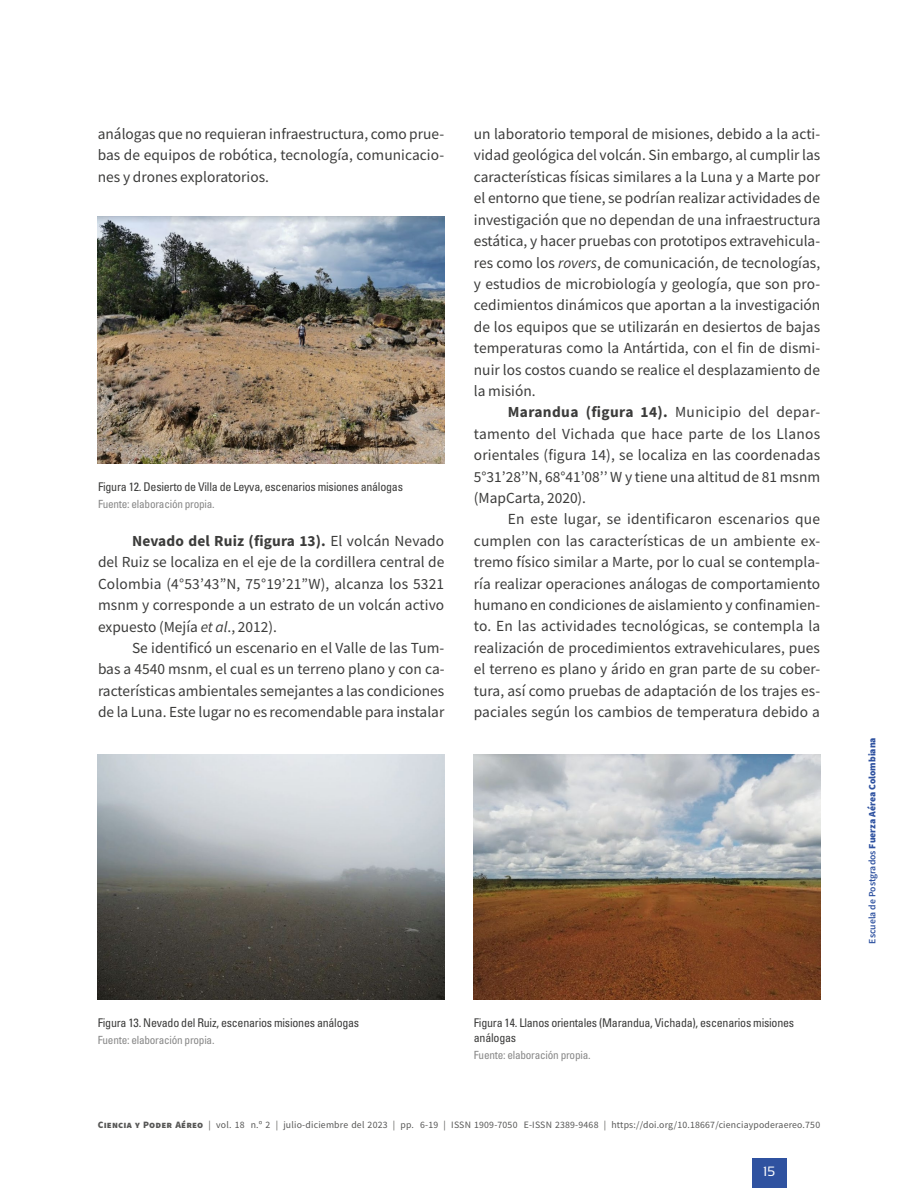
<style>
.page{position:relative;width:918px;height:1188px;background:#fff}
.page>*{position:absolute;margin:0;border:0;box-sizing:border-box;transform-origin:0 0}
.t1{font:15.3px/21.5px "Source Sans Pro";letter-spacing:.005em;color:#3c3c3b;text-align:justify}
.t2{font:13.5px "Sansation";color:#fff}
.t3{font:condensed 12px/15px "Univers LT Std";letter-spacing:-.02em;color:#3c3c3b}
.t4{font:condensed 11.25px "Univers LT Std";letter-spacing:-.02em;color:#878787}
.t5{font:9.75px "Source Sans Pro";letter-spacing:.02em;color:#575756}
.t6{font:900 9.75px "Source Sans Pro";color:#2f52a0}
.s1{font-weight:700}
.s2{font-style:italic}
.s3{font-weight:900}
.s4{font-weight:600}
</style>
<div class="page">
<div style="left:752px;top:1158px;width:34px;height:30px;background:#2f52a0"></div>
<img style="left:98px;top:217px;width:346px;height:246px">
<img style="left:98px;top:755px;width:346px;height:244px">
<img style="left:474px;top:755px;width:346px;height:244px">
<p class="t1" style="left:98px;top:123px;width:348px">análogas que no requieran infraestructura, como prue&shy;bas de equipos de robótica, tecnología, comunicacio&shy;nes y drones exploratorios.</p>
<p class="t3" style="left:98px;top:479px;width:306px">Figura 12. Desierto de Villa de Leyva, escenarios misiones análogas</p>
<p class="t4" style="left:98px;top:497px;width:118px">Fuente: elaboración propia.</p>
<p class="t1" style="left:98px;top:530px;width:348px;text-indent:34px"><span class="s1">Nevado del Ruiz (figura 13).</span> El volcán Nevado del Ruiz se localiza en el eje de la cordillera central de Colombia (4°53’43”N, 75°19’21”W), alcanza los 5321 msnm y corresponde a un estrato de un volcán activo expuesto (Mejía <span class="s2">et al</span>., 2012).</p>
<p class="t1" style="left:98px;top:637px;width:348px;text-indent:34px">Se identificó un escenario en el Valle de las Tum&shy;bas a 4540 msnm, el cual es un terreno plano y con ca&shy;racterísticas ambientales semejantes a las condiciones de la Luna. Este lugar no es recomendable para instalar</p>
<p class="t1" style="left:474px;top:123px;width:348px">un laboratorio temporal de misiones, debido a la acti&shy;vidad geológica del volcán. Sin embargo, al cumplir las características físicas similares a la Luna y a Marte por el entorno que tiene, se podrían realizar actividades de investigación que no dependan de una infraestructura estática, y hacer pruebas con prototipos extravehicula&shy;res como los <span class="s2">rovers</span>, de comunicación, de tecnologías, y estudios de microbiología y geología, que son pro&shy;cedimientos dinámicos que aportan a la investigación de los equipos que se utilizarán en desiertos de bajas temperaturas como la Antártida, con el fin de dismi&shy;nuir los costos cuando se realice el desplazamiento de la misión.</p>
<p class="t1" style="left:474px;top:401px;width:348px;text-indent:34px"><span class="s1">Marandua (figura 14).</span> Municipio del depar&shy;tamento del Vichada que hace parte de los Llanos orientales (figura 14), se localiza en las coordenadas 5°31’28’’N, 68°41’08’’ W y tiene una altitud de 81 msnm (MapCarta, 2020).</p>
<p class="t1" style="left:474px;top:508px;width:348px;text-indent:34px">En este lugar, se identificaron escenarios que cumplen con las características de un ambiente ex&shy;tremo físico similar a Marte, por lo cual se contempla&shy;ría realizar operaciones análogas de comportamiento humano en condiciones de aislamiento y confinamien&shy;to. En las actividades tecnológicas, se contempla la realización de procedimientos extravehiculares, pues el terreno es plano y árido en gran parte de su cober&shy;tura, así como pruebas de adaptación de los trajes es&shy;paciales según los cambios de temperatura debido a</p>
<p class="t3" style="left:98px;top:1015px;width:263px">Figura 13. Nevado del Ruiz, escenarios misiones análogas</p>
<p class="t4" style="left:98px;top:1033px;width:118px">Fuente: elaboración propia.</p>
<p class="t3" style="left:474px;top:1015px;width:322px">Figura 14. Llanos orientales (Marandua, Vichada), escenarios misiones análogas</p>
<p class="t4" style="left:474px;top:1048px;width:118px">Fuente: elaboración propia.</p>
<p class="t5" style="left:98px;top:1118px;width:724px"><span class="s3">Ciencia y Poder Aéreo</span> | vol. 18 n.º 2 | julio-diciembre del 2023 | pp. 6-19 | ISSN 1909-7050 E-ISSN 2389-9468 | https://doi.org/10.18667/cienciaypoderaereo.750</p>
<p class="t2" style="left:763px;top:1164px;width:14px">15</p>
<p class="t6" style="left:865px;top:944px;width:208px;rotate:-90deg"><span class="s4">Escuela de Postgrados</span> Fuerza Aérea Colombiana</p>
</div>
